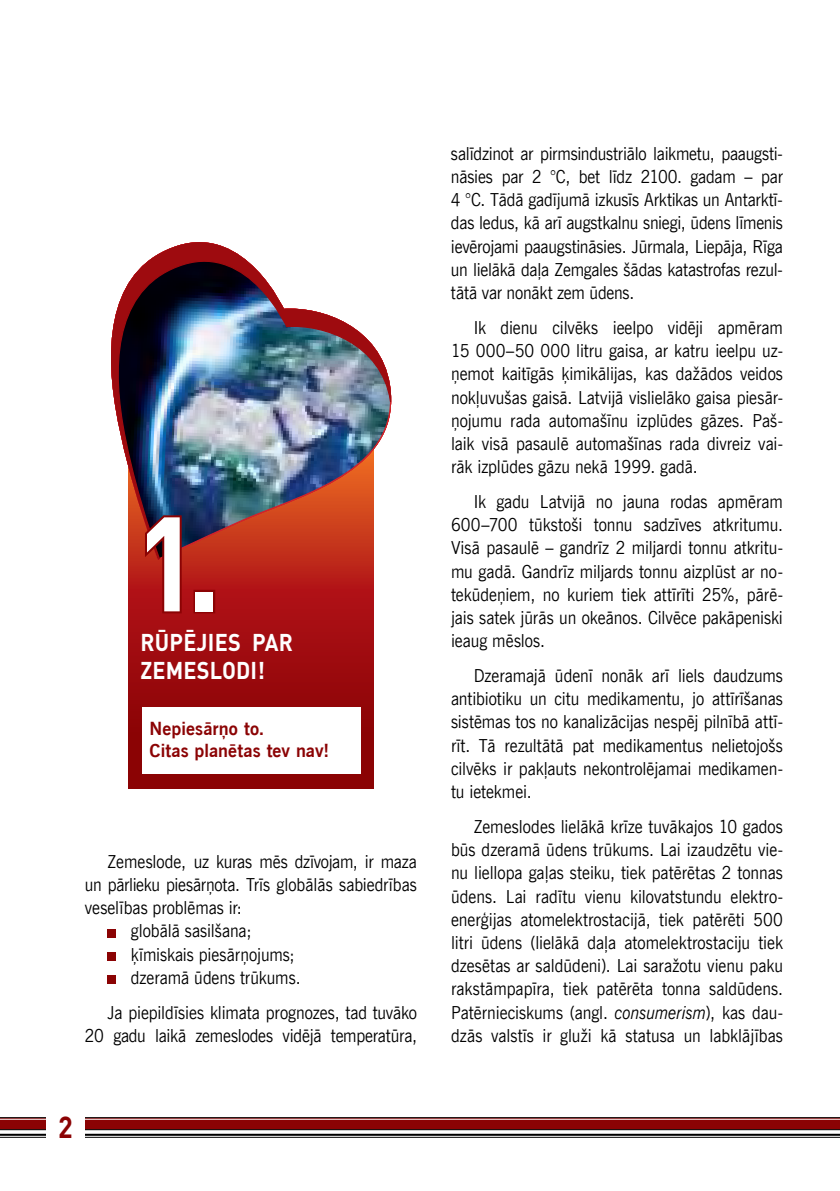
<style>
.page{position:relative;width:840px;height:1191px;background:#fff}
.page>*{position:absolute;margin:0;border:0;box-sizing:border-box;transform-origin:0 0}
.t1{font:700 132px "DIN Pro";color:#fff;scale:.9 1}
.t2{font:700 30px "DIN Pro";color:#8b0304;scale:.9 1}
.t3{font:700 24px/28px "DIN Pro";letter-spacing:.01em;color:#fff;scale:.9 1}
.t4{font:18px/23.2px "News Gothic TL";letter-spacing:-.005em;color:#000;text-align:justify;scale:.9 1}
.t5{font:700 18px/21.6px "News Gothic TL";color:#8b0304}
.s1{font-style:italic}
</style>
<div class="page">
<svg style="left:128px;top:560px;width:245px;height:228px;background:#a10d0f"></svg>
<svg style="left:0;top:1117px;width:839px;height:21px;background:#8a4949"></svg>
<div style="left:46px;top:1115px;width:39px;height:25px;background:#fff"></div>
<div style="left:108px;top:928px;width:8px;height:9px;background:#8b0304"></div>
<div style="left:108px;top:952px;width:8px;height:8px;background:#8b0304"></div>
<div style="left:108px;top:975px;width:8px;height:8px;background:#8b0304"></div>
<img style="left:111px;top:242px;width:281px;height:318px">
<div style="left:142px;top:707px;width:218px;height:67px;background:#fff"></div>
<svg style="left:143px;top:513px;width:41px;height:102px;background:#85161d"></svg>
<div style="left:193px;top:590px;width:22px;height:23px;border:4px solid #8b0304"></div>
<h1 class="t1" style="left:135px;top:474px;width:98px">1.</h1>
<h3 class="t3" style="left:140px;top:627px;width:171px">RŪPĒJIES PAR<br>ZEMESLODI!</h3>
<p class="t5" style="left:149px;top:717px;width:181px">Nepiesārņo to.<br>Citas planētas tev nav!</p>
<p class="t4" style="left:108px;top:849px;width:345px">Zemeslode, uz kuras mēs dzīvojam, ir maza</p>
<p class="t4" style="left:85px;top:872px;width:370px">un pārlieku piesārņota. Trīs globālās sabiedrības</p>
<p class="t4" style="left:85px;top:895px;width:176px">veselības problēmas ir:</p>
<p class="t4" style="left:131px;top:918px;width:135px">globālā sasilšana;</p>
<p class="t4" style="left:131px;top:941px;width:183px">ķīmiskais piesārņojums;</p>
<p class="t4" style="left:131px;top:965px;width:190px">dzeramā ūdens trūkums.</p>
<p class="t4" style="left:85px;top:999px;width:370px;text-align:right">Ja piepildīsies klimata prognozes, tad tuvāko<br>20 gadu laikā zemeslodes vidējā temperatūra,</p>
<h2 class="t2" style="left:58px;top:1106px;width:18px">2</h2>
<p class="t4" style="left:450px;top:141px;width:370px">salīdzinot ar pirmsindustriālo laikmetu, paaugsti&shy;nāsies par 2 °C, bet līdz 2100. gadam – par 4 °C. Tādā gadījumā izkusīs Arktikas un Antarktī&shy;das ledus, kā arī augstkalnu sniegi, ūdens līmenis ievērojami paaugstināsies. Jūrmala, Liepāja, Rīga un lielākā daļa Zemgales šādas katastrofas rezul&shy;tātā var nonākt zem ūdens.</p>
<p class="t4" style="left:451px;top:315px;width:370px;text-indent:23px">Ik dienu cilvēks ieelpo vidēji apmēram 15 000–50 000 litru gaisa, ar katru ieelpu uz&shy;ņemot kaitīgās ķimikālijas, kas dažādos veidos nokļuvušas gaisā. Latvijā vislielāko gaisa piesār&shy;ņojumu rada automašīnu izplūdes gāzes. Paš&shy;laik visā pasaulē automašīnas rada divreiz vai&shy;rāk izplūdes gāzu nekā 1999. gadā.</p>
<p class="t4" style="left:451px;top:489px;width:370px;text-indent:23px">Ik gadu Latvijā no jauna rodas apmēram 600–700 tūkstoši tonnu sadzīves atkritumu.<br>Visā pasaulē – gandrīz 2 miljardi tonnu atkritu&shy;mu gadā. Gandrīz miljards tonnu aizplūst ar no&shy;tekūdeņiem, no kuriem tiek attīrīti 25%, pārē&shy;jais satek jūrās un okeānos. Cilvēce pakāpeniski ieaug mēslos.</p>
<p class="t4" style="left:451px;top:663px;width:370px;text-indent:23px">Dzeramajā ūdenī nonāk arī liels daudzums antibiotiku un citu medikamentu, jo attīrīšanas sistēmas tos no kanalizācijas nespēj pilnībā attī&shy;rīt. Tā rezultātā pat medikamentus nelietojošs cilvēks ir pakļauts nekontrolējamai medikamen&shy;tu ietekmei.</p>
<p class="t4" style="left:451px;top:814px;width:370px;text-indent:23px">Zemeslodes lielākā krīze tuvākajos 10 gados būs dzeramā ūdens trūkums. Lai izaudzētu vie&shy;nu liellopa gaļas steiku, tiek patērētas 2 tonnas ūdens. Lai radītu vienu kilovatstundu elektro&shy;enerģijas atomelektrostacijā, tiek patērēti 500 litri ūdens (lielākā daļa atomelektrostaciju tiek dzesētas ar saldūdeni). Lai saražotu vienu paku rakstāmpapīra, tiek patērēta tonna saldūdens.<br>Patērnieciskums (angl. <span class="s1">consumerism</span>), kas dau&shy;dzās valstīs ir gluži kā statusa un labklājības</p>
</div>
